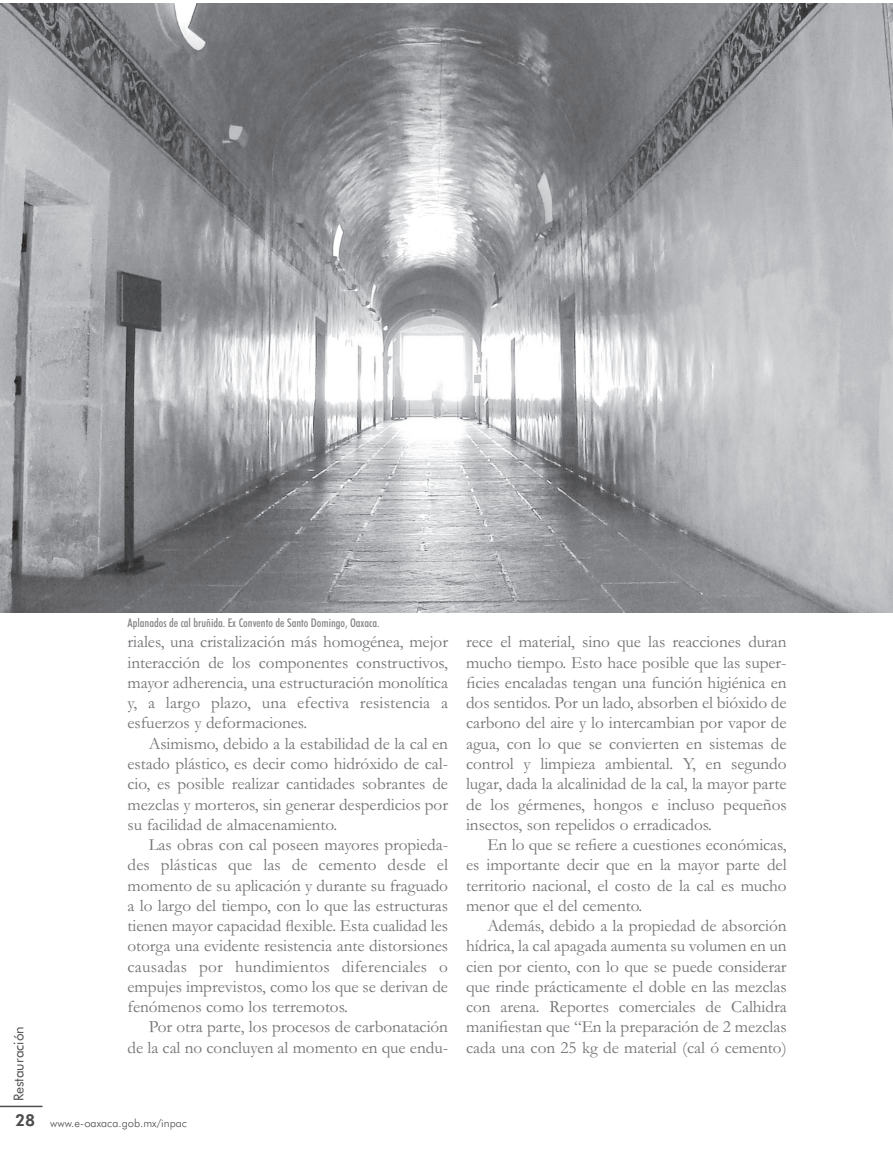
<style>
.page{position:relative;width:893px;height:1149px;background:#fff}
.page>*{position:absolute;margin:0;border:0;box-sizing:border-box;transform-origin:0 0}
.t1{font:17.25px/20.2px "Garamond";letter-spacing:-.005em;color:#727376;text-align:justify}
.t2{font:800 16.5px "Futura BT";color:#4d4e4f}
.t3{font:13.5px "Futura BT";color:#4d4e4f}
.t4{font:500 condensed 12px "Futura BT";color:#828487}
.t5{font:300 11.25px "Futura BT";color:#4d4e4f}
</style>
<div class="page">
<img style="left:0;top:4px;width:893px;height:608px">
<hr style="left:0;top:1105px;width:43px;height:1px;background:#4d4e4f">
<p class="t3" style="left:10px;top:1100px;width:77px;rotate:-90deg">Restauración</p>
<p class="t2" style="left:15px;top:1109px;width:22px">28</p>
<p class="t4" style="left:128px;top:615px;width:253px">Aplanados de cal bruñida. Ex Convento de Santo Domingo, Oaxaca.</p>
<p class="t1" style="left:128px;top:631px;width:322px">riales, una cristalización más homogénea, mejor interacción de los componentes constructivos, mayor adherencia, una estructuración monolítica y, a largo plazo, una efectiva resistencia a esfuerzos y deformaciones.</p>
<p class="t1" style="left:128px;top:732px;width:322px;text-indent:21px">Asimismo, debido a la estabilidad de la cal en estado plástico, es decir como hidróxido de cal&shy;cio, es posible realizar cantidades sobrantes de mezclas y morteros, sin generar desperdicios por su facilidad de almacenamiento.</p>
<p class="t1" style="left:128px;top:833px;width:322px;text-indent:21px">Las obras con cal poseen mayores propieda&shy;des plásticas que las de cemento desde el momento de su aplicación y durante su fraguado a lo largo del tiempo, con lo que las estructuras tienen mayor capacidad flexible. Esta cualidad les otorga una evidente resistencia ante distorsiones causadas por hundimientos diferenciales o empujes imprevistos, como los que se derivan de fenómenos como los terremotos.</p>
<p class="t1" style="left:128px;top:1016px;width:322px;text-align:right">Por otra parte, los procesos de carbonatación<br>de la cal no concluyen al momento en que endu-</p>
<p class="t5" style="left:50px;top:1115px;width:138px">www.e-oaxaca.gob.mx/inpac</p>
<p class="t1" style="left:466px;top:631px;width:322px">rece el material, sino que las reacciones duran mucho tiempo. Esto hace posible que las super&shy;ficies encaladas tengan una función higiénica en dos sentidos. Por un lado, absorben el bióxido de carbono del aire y lo intercambian por vapor de agua, con lo que se convierten en sistemas de control y limpieza ambiental. Y, en segundo lugar, dada la alcalinidad de la cal, la mayor parte de los gérmenes, hongos e incluso pequeños insectos, son repelidos o erradicados.</p>
<p class="t1" style="left:466px;top:833px;width:322px;text-indent:21px">En lo que se refiere a cuestiones económicas, es importante decir que en la mayor parte del territorio nacional, el costo de la cal es mucho menor que el del cemento.</p>
<p class="t1" style="left:466px;top:914px;width:322px;text-indent:21px">Además, debido a la propiedad de absorción hídrica, la cal apagada aumenta su volumen en un cien por ciento, con lo que se puede considerar que rinde prácticamente el doble en las mezclas con arena. Reportes comerciales de Calhidra manifiestan que “En la preparación de 2 mezclas cada una con 25 kg de material (cal ó cemento)</p>
</div>
